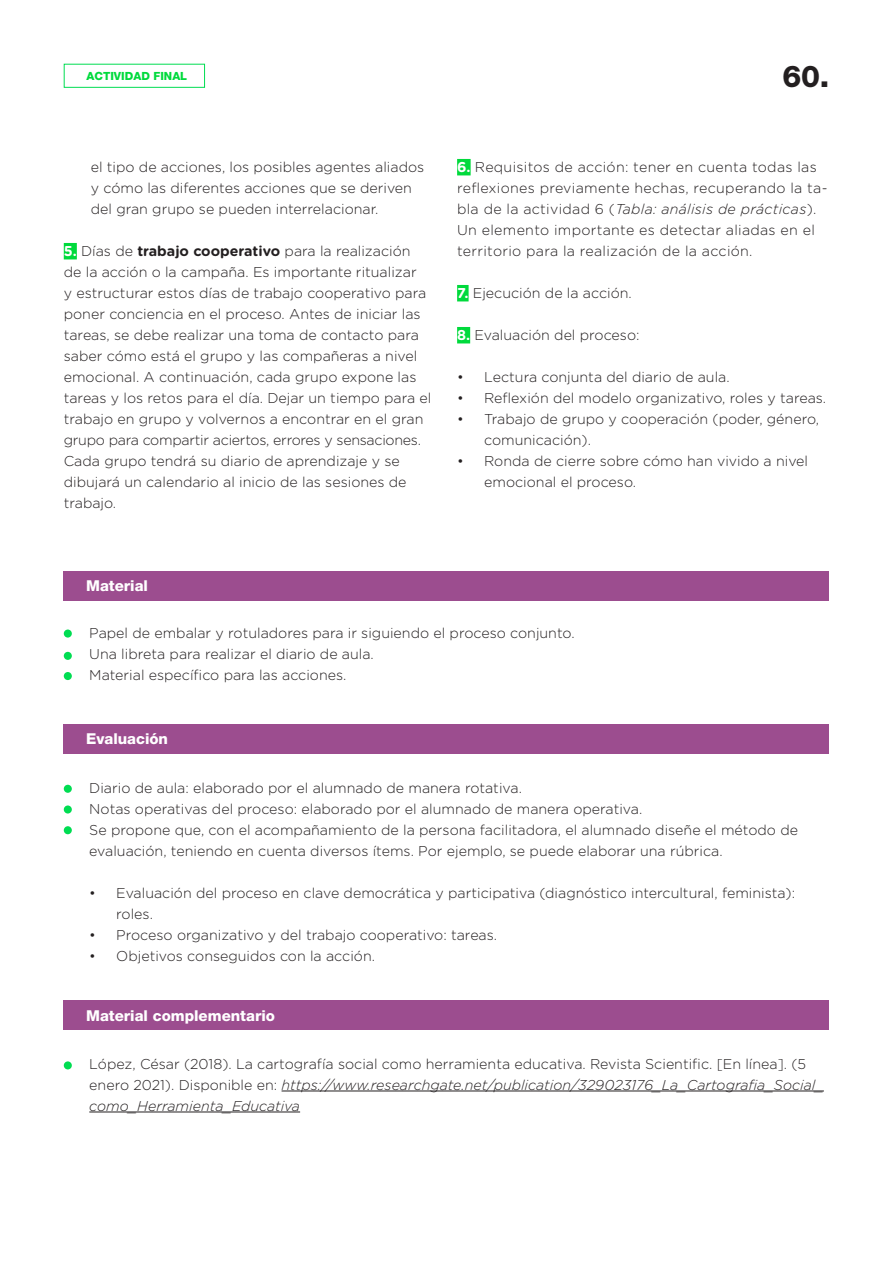
<style>
.page{position:relative;width:893px;height:1263px;background:#fff}
.page>*{position:absolute;margin:0;border:0;box-sizing:border-box;transform-origin:0 0}
.t1{font:800 30px "Helvetica Neue";color:#231f20}
.t2{font:800 15px "Helvetica Neue";color:#fff}
.t3{font:300 14.25px/21px "Gotham Rounded";color:#231f20}
.t4{font:300 14.25px/21px "Gotham Rounded";letter-spacing:.02em;color:#231f20}
.t5{font:800 11.25px "Helvetica Neue";color:#00da3c}
.s1{font-weight:700;color:#fff}
.s2{font-weight:700}
.s3{font-style:italic}
</style>
<div class="page">
<div style="left:64px;top:243px;width:13px;height:16px;background:#00da3c"></div>
<div style="left:457px;top:159px;width:14px;height:16px;background:#00da3c"></div>
<div style="left:457px;top:285px;width:12px;height:16px;background:#00da3c"></div>
<div style="left:457px;top:327px;width:13px;height:16px;background:#00da3c"></div>
<div style="left:64px;top:571px;width:765px;height:30px;background:#9c4d8f"></div>
<div style="left:64px;top:629px;width:8px;height:9px;background:#00dd52;border-radius:50%"></div>
<div style="left:64px;top:652px;width:8px;height:8px;background:#00dd52;border-radius:50%"></div>
<div style="left:64px;top:672px;width:8px;height:8px;background:#00dd52;border-radius:50%"></div>
<div style="left:64px;top:724px;width:765px;height:29px;background:#9c4d8f"></div>
<div style="left:64px;top:785px;width:8px;height:8px;background:#00dd52;border-radius:50%"></div>
<div style="left:64px;top:805px;width:8px;height:8px;background:#00dd52;border-radius:50%"></div>
<div style="left:64px;top:826px;width:8px;height:8px;background:#00dd52;border-radius:50%"></div>
<div style="left:64px;top:1000px;width:765px;height:30px;background:#9c4d8f"></div>
<hr style="left:282px;top:1090px;width:542px;height:1px;background:#231f20">
<hr style="left:89px;top:1111px;width:211px;height:1px;background:#231f20">
<div style="left:64px;top:1061px;width:8px;height:8px;background:#00dd52;border-radius:50%"></div>
<div style="left:64px;top:64px;width:141px;height:24px;border:1px solid #00dd52"></div>
<p class="t5" style="left:87px;top:69px;width:102px">ACTIVIDAD FINAL</p>
<h1 class="t1" style="left:782px;top:58px;width:48px">60.</h1>
<p class="t3" style="left:91px;top:155px;width:335px">el tipo de acciones, los posibles agentes aliados y cómo las diferentes acciones que se deriven del gran grupo se pueden interrelacionar.</p>
<p class="t3" style="left:64px;top:240px;width:369px"><span class="s1">5.</span> Días de <span class="s2">trabajo cooperativo</span> para la realización de la acción o la campaña. Es importante ritualizar<br>y estructurar estos días de trabajo cooperativo para poner conciencia en el proceso. Antes de iniciar las tareas, se debe realizar una toma de contacto para saber cómo está el grupo y las compañeras a nivel emocional. A continuación, cada grupo expone las tareas y los retos para el día. Dejar un tiempo para el trabajo en grupo y volvernos a encontrar en el gran grupo para compartir aciertos, errores y sensaciones.<br>Cada grupo tendrá su diario de aprendizaje y se dibujará un calendario al inicio de las sesiones de trabajo.</p>
<p class="t4" style="left:457px;top:155px;width:372px"><span class="s1">6.</span> Requisitos de acción: tener en cuenta todas las reflexiones previamente hechas, recuperando la ta&shy;bla de la actividad 6 (<span class="s3">Tabla: análisis de prácticas</span>).<br>Un elemento importante es detectar aliadas en el territorio para la realización de la acción.</p>
<p class="t3" style="left:457px;top:282px;width:176px"><span class="s1">7.</span> Ejecución de la acción.</p>
<p class="t3" style="left:457px;top:324px;width:184px"><span class="s1">8.</span> Evaluación del proceso:</p>
<p class="t3" style="left:457px;top:366px;width:274px">• Lectura conjunta del diario de aula.</p>
<p class="t3" style="left:457px;top:387px;width:371px">• Reflexión del modelo organizativo, roles y tareas.</p>
<p class="t3" style="left:484px;top:408px;width:336px;text-indent:-27px">• Trabajo de grupo y cooperación (poder, género, comunicación).</p>
<p class="t3" style="left:484px;top:450px;width:325px;text-indent:-27px">• Ronda de cierre sobre cómo han vivido a nivel emocional el proceso.</p>
<p class="t2" style="left:86px;top:577px;width:63px">Material</p>
<p class="t3" style="left:89px;top:622px;width:487px">Papel de embalar y rotuladores para ir siguiendo el proceso conjunto.<br>Una libreta para realizar el diario de aula.<br>Material específico para las acciones.</p>
<p class="t2" style="left:86px;top:729px;width:83px">Evaluación</p>
<p class="t3" style="left:89px;top:777px;width:710px">Diario de aula: elaborado por el alumnado de manera rotativa.<br>Notas operativas del proceso: elaborado por el alumnado de manera operativa.<br>Se propone que, con el acompañamiento de la persona facilitadora, el alumnado diseñe el método de evaluación, teniendo en cuenta diversos ítems. Por ejemplo, se puede elaborar una rúbrica.</p>
<p class="t3" style="left:116px;top:882px;width:680px;text-indent:-27px">• Evaluación del proceso en clave democrática y participativa (diagnóstico intercultural, feminista): roles.</p>
<p class="t3" style="left:89px;top:924px;width:409px">• Proceso organizativo y del trabajo cooperativo: tareas.</p>
<p class="t3" style="left:89px;top:945px;width:287px">• Objetivos conseguidos con la acción.</p>
<p class="t2" style="left:86px;top:1006px;width:190px">Material complementario</p>
<p class="t3" style="left:89px;top:1052px;width:736px">López, César (2018). La cartografía social como herramienta educativa. Revista Scientific. [En línea]. (5 enero 2021). Disponible en: <span class="s3">https://www.researchgate.net/publication/329023176_La_Cartografia_Social_ como_Herramienta_Educativa</span></p>
</div>
